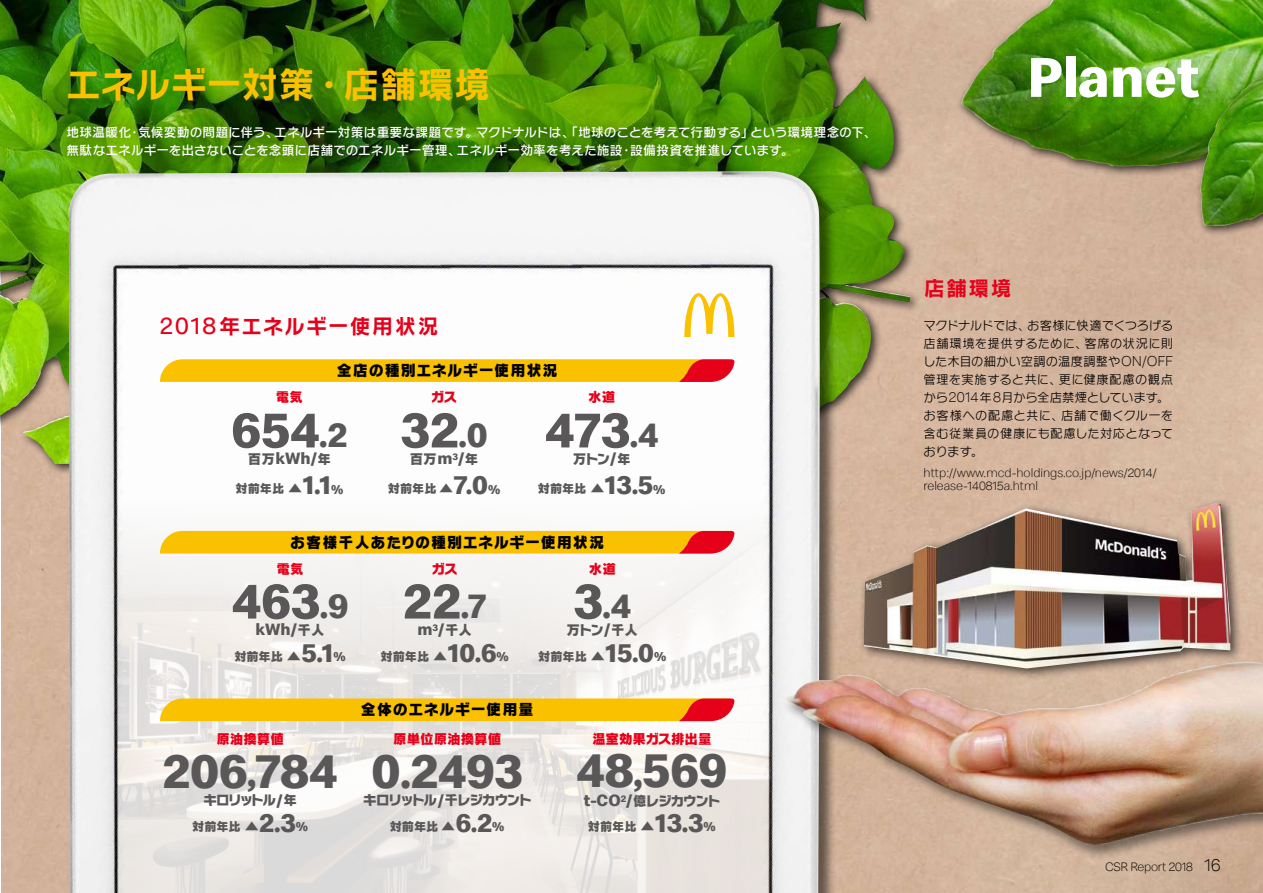
<style>
.page{position:relative;width:1263px;height:893px;background:#fff}
.page>*{position:absolute;margin:0;border:0;box-sizing:border-box;transform-origin:0 0}
.t1{font:700 57.9px "Speedee";color:#fff}
.t2{font:700 51.6px "Speedee";color:#595757}
.t3{font:700 49.65px "Speedee";letter-spacing:-.005em;color:#595757}
.t4{font:36px "Rodin NTLG Pro B";letter-spacing:.015em;color:#fac100}
.t5{font:700 35.7px "Speedee";color:#595757}
.t6{font:700 27px "Speedee";color:#595757}
.t7{font:24.75px "Speedee";color:#e60019}
.t8{font:20.55px "Rodin NTLG Pro B";letter-spacing:.075em;color:#e60019}
.t9{font:300 18px "Speedee";color:#000}
.t10{font:700 16.8px "Speedee";color:#595757}
.t11{font:15px "Rodin NTLG Pro EB";letter-spacing:.06em;color:#000}
.t12{font:300 14.7px "Speedee";color:#000}
.t13{font:13.5px "Rodin NTLG Pro EB";letter-spacing:-.085em;color:#595757}
.t14{font:13.5px "Rodin NTLG Pro EB";color:#e60019}
.t15{font:13.5px "Rodin NTLG Pro EB";letter-spacing:-.115em;color:#595757}
.t16{font:12.75px "Rodin NTLG Pro DB";letter-spacing:-.005em;color:#fff}
.t17{font:12.75px "Rodin NTLG Pro DB";letter-spacing:-.035em;color:#fff}
.t18{font:300 12.6px/13.5px "Speedee";color:#000}
.t19{font:300 12.6px "Speedee";letter-spacing:-.02em;color:#000}
.t20{font:12.3px/18px "Rodin NTLG Pro M";letter-spacing:.015em;color:#000}
.t21{font:12.3px "Rodin NTLG Pro M";letter-spacing:-.01em;color:#000}
.t22{font:12.3px "Rodin NTLG Pro M";letter-spacing:-.055em;color:#000}
.t23{font:12.15px "Rodin NTLG Pro EB";color:#595757}
.t24{font:700 9.9px "Speedee";color:#595757}
.s1{font-size:35.7px}
.s2{font-family:"Speedee";font-weight:700;font-size:16.8px}
.s3{font-family:"Rodin NTLG Pro EB";font-weight:400;font-size:13.5px}
.s4{font-size:16.8px}
.s5{font-size:13.5px}
.s6{font-size:51.6px}
.s7{font-size:37.5px}
.s8{font-size:45px}
.s9{font-family:"Speedee";font-weight:300;font-size:14.7px}
</style>
<div class="page">
<div style="left:0;top:0;width:921px;height:476px;background:#000;opacity:.75"></div>
<img style="left:0;top:0;width:216px;height:464px">
<div style="left:956px;top:0;width:307px;height:178px;background:#000;opacity:.75"></div>
<img style="left:960px;top:0;width:303px;height:167px">
<div style="left:1195px;top:58px;width:68px;height:179px;background:#000;opacity:.75"></div>
<img style="left:1200px;top:76px;width:63px;height:150px">
<img style="left:69px;top:171px;width:751px;height:722px">
<img style="left:118px;top:498px;width:653px;height:395px">
<div style="left:58px;top:117px;width:819px;height:49px;background:#000;opacity:.3"></div>
<div style="left:858px;top:497px;width:384px;height:183px;background:#000;opacity:.67"></div>
<img style="left:864px;top:503px;width:366px;height:156px">
<div style="left:782px;top:659px;width:481px;height:215px;background:#000;opacity:.45"></div>
<img style="left:785px;top:662px;width:478px;height:183px">
<svg style="left:684px;top:293px;width:50px;height:44px"></svg>
<svg style="left:160px;top:359px;width:575px;height:23px;background:#f8b50a"></svg>
<svg style="left:160px;top:531px;width:575px;height:23px;background:#f8b50a"></svg>
<svg style="left:160px;top:698px;width:575px;height:23px;background:#f8b50a"></svg>
<h3 class="t4" style="left:65px;top:61px;width:426px">エネルギー対策・店舗環境</h3>
<p class="t16" style="left:750px;top:124px;width:128px">という環境理念の下、</p>
<p class="t17" style="left:476px;top:124px;width:279px">マクドナルドは、「地球のことを考えて行動する」</p>
<p class="t16" style="left:274px;top:124px;width:206px">エネルギー対策は重要な課題です。</p>
<p class="t16" style="left:67px;top:124px;width:66px">地球温暖化</p>
<p class="t16" style="left:138px;top:124px;width:142px">気候変動の問題に伴う、</p>
<p class="t16" style="left:128px;top:124px;width:14px">・</p>
<p class="t16" style="left:67px;top:142px;width:396px">無駄なエネルギーを出さないことを念頭に店舗でのエネルギー管理、</p>
<p class="t16" style="left:457px;top:142px;width:168px">エネルギー効率を考えた施設</p>
<p class="t16" style="left:630px;top:142px;width:165px">設備投資を推進しています。</p>
<p class="t16" style="left:620px;top:142px;width:14px">・</p>
<h3 class="t8" style="left:219px;top:312px;width:220px">年エネルギー使用状況</h3>
<h3 class="t7" style="left:160px;top:310px;width:58px">2018</h3>
<p class="t14" style="left:276px;top:388px;width:28px">電気</p>
<p class="t11" style="left:337px;top:360px;width:222px">全店の種別エネルギー使用状況</p>
<p class="t14" style="left:431px;top:388px;width:27px">ガス</p>
<p class="t14" style="left:588px;top:388px;width:28px">水道</p>
<h2 class="t2" style="left:231px;top:398px;width:118px">654<span class="s1">.2</span></h2>
<p class="t13" style="left:311px;top:449px;width:22px">年<span class="s2">/</span></p>
<h3 class="t10" style="left:248px;top:448px;width:64px"><span class="s3">百万</span>kWh</h3>
<h2 class="t2" style="left:400px;top:398px;width:89px">32<span class="s1">.0</span></h2>
<p class="t13" style="left:465px;top:449px;width:15px">年</p>
<p class="t24" style="left:452px;top:450px;width:13px">3<span class="s4">/</span></p>
<p class="t13" style="left:410px;top:449px;width:44px">百万<span class="s2">m</span></p>
<h2 class="t2" style="left:545px;top:398px;width:115px">473<span class="s1">.4</span></h2>
<p class="t13" style="left:573px;top:449px;width:59px">万トン年<span class="s2">/</span></p>
<h3 class="t6" style="left:303px;top:468px;width:42px">1.1<span class="s5">%</span></h3>
<p class="t23" style="left:236px;top:480px;width:50px">対前年比</p>
<p class="t13" style="left:288px;top:479px;width:15px">▲</p>
<h3 class="t6" style="left:454px;top:468px;width:48px">7.0<span class="s5">%</span></h3>
<p class="t23" style="left:388px;top:480px;width:50px">対前年比</p>
<p class="t13" style="left:440px;top:479px;width:15px">▲</p>
<h3 class="t6" style="left:605px;top:468px;width:62px">13.5<span class="s5">%</span></h3>
<p class="t23" style="left:538px;top:480px;width:50px">対前年比</p>
<p class="t13" style="left:591px;top:479px;width:15px">▲</p>
<p class="t11" style="left:290px;top:532px;width:315px">お客様千人あたりの種別エネルギー使用状況</p>
<p class="t14" style="left:277px;top:560px;width:28px">電気</p>
<p class="t14" style="left:432px;top:560px;width:27px">ガス</p>
<p class="t14" style="left:589px;top:560px;width:28px">水道</p>
<h2 class="t2" style="left:232px;top:569px;width:118px">463<span class="s1">.9</span></h2>
<p class="t13" style="left:298px;top:621px;width:28px">千人</p>
<h3 class="t10" style="left:256px;top:619px;width:43px">kWh/</h3>
<h2 class="t2" style="left:403px;top:569px;width:85px">22<span class="s1">.7</span></h2>
<p class="t13" style="left:445px;top:621px;width:28px">千人</p>
<p class="t24" style="left:432px;top:621px;width:13px">3<span class="s4">/</span></p>
<h3 class="t10" style="left:417px;top:619px;width:17px">m</h3>
<h3 class="t5" style="left:573px;top:584px;width:59px"><span class="s6">3</span>.4</h3>
<p class="t13" style="left:611px;top:621px;width:28px">千人</p>
<h3 class="t10" style="left:604px;top:619px;width:8px">/</h3>
<p class="t13" style="left:567px;top:621px;width:39px">万トン</p>
<h3 class="t6" style="left:301px;top:635px;width:46px">5.1<span class="s5">%</span></h3>
<p class="t23" style="left:234px;top:648px;width:50px">対前年比</p>
<p class="t13" style="left:287px;top:646px;width:15px">▲</p>
<h3 class="t6" style="left:448px;top:635px;width:63px">10.6<span class="s5">%</span></h3>
<p class="t23" style="left:381px;top:648px;width:50px">対前年比</p>
<p class="t13" style="left:433px;top:646px;width:15px">▲</p>
<h3 class="t6" style="left:605px;top:635px;width:62px">15.0<span class="s5">%</span></h3>
<p class="t23" style="left:538px;top:648px;width:50px">対前年比</p>
<p class="t13" style="left:591px;top:646px;width:15px">▲</p>
<p class="t11" style="left:361px;top:699px;width:174px">全体のエネルギー使用量</p>
<p class="t14" style="left:216px;top:729px;width:69px">原油換算値</p>
<p class="t14" style="left:393px;top:729px;width:109px">原単位原油換算値</p>
<p class="t14" style="left:592px;top:729px;width:121px">温室効果ガス排出量</p>
<h3 class="t3" style="left:163px;top:740px;width:177px">206<span class="s7">,</span>784</h3>
<p class="t15" style="left:203px;top:791px;width:95px">キロリットル年<span class="s2">/</span></p>
<h3 class="t3" style="left:372px;top:740px;width:153px">0<span class="s8">.</span>2493</h3>
<p class="t13" style="left:445px;top:791px;width:89px">千レジカウント</p>
<h3 class="t10" style="left:438px;top:789px;width:8px">/</h3>
<p class="t13" style="left:363px;top:791px;width:75px">キロリットル</p>
<h3 class="t3" style="left:576px;top:739px;width:152px">48<span class="s7">,</span>569</h3>
<p class="t13" style="left:633px;top:791px;width:89px">億レジカウント</p>
<h3 class="t10" style="left:584px;top:790px;width:38px">-t CO</h3>
<p class="t24" style="left:621px;top:792px;width:13px">2<span class="s4">/</span></p>
<h3 class="t6" style="left:259px;top:805px;width:50px">2.3<span class="s5">%</span></h3>
<p class="t23" style="left:192px;top:818px;width:50px">対前年比</p>
<p class="t13" style="left:245px;top:816px;width:15px">▲</p>
<h3 class="t6" style="left:456px;top:805px;width:50px">6.2<span class="s5">%</span></h3>
<p class="t23" style="left:390px;top:818px;width:50px">対前年比</p>
<p class="t13" style="left:441px;top:816px;width:15px">▲</p>
<h3 class="t6" style="left:655px;top:805px;width:62px">13.3<span class="s5">%</span></h3>
<p class="t23" style="left:588px;top:818px;width:50px">対前年比</p>
<p class="t13" style="left:641px;top:816px;width:15px">▲</p>
<h1 class="t1" style="left:1027px;top:41px;width:174px">Planet</h1>
<h3 class="t8" style="left:924px;top:274px;width:88px">店舗環境</h3>
<p class="t21" style="left:1027px;top:317px;width:148px">お客様に快適でくつろげる</p>
<p class="t22" style="left:923px;top:317px;width:109px">マクドナルドでは、</p>
<p class="t20" style="left:923px;top:334px;width:166px">店舗環境を提供するために、</p>
<p class="t20" style="left:1084px;top:334px;width:90px">客席の状況に則</p>
<p class="t20" style="left:1059px;top:352px;width:116px;text-indent:-135px">した木目の細かい空調の温度調整や<span class="s9">ON<br></span>更に健康配慮の観点</p>
<p class="t12" style="left:1142px;top:352px;width:33px">/OFF</p>
<p class="t20" style="left:1001px;top:370px;width:170px;text-indent:-78px">管理を実施すると共に、<br>月から全店禁煙としています。</p>
<p class="t20" style="left:980px;top:388px;width:14px">年</p>
<p class="t20" style="left:923px;top:388px;width:26px">から</p>
<p class="t12" style="left:949px;top:388px;width:31px">2014</p>
<p class="t12" style="left:993px;top:388px;width:9px">8</p>
<p class="t20" style="left:923px;top:406px;width:251px">お客様への配慮と共に、<br>含む従業員の健康にも配慮した対応となっております。</p>
<p class="t18" style="left:923px;top:466px;width:234px">http://www.mcd-holdings.co j p. /news/2014/ release-140815 .a html</p>
<p class="t20" style="left:1061px;top:406px;width:114px">店舗で働くクルーを</p>
<p class="t19" style="left:1105px;top:859px;width:89px">CSR Report 2018</p>
<h3 class="t9" style="left:1204px;top:854px;width:18px">16</h3>
</div>
